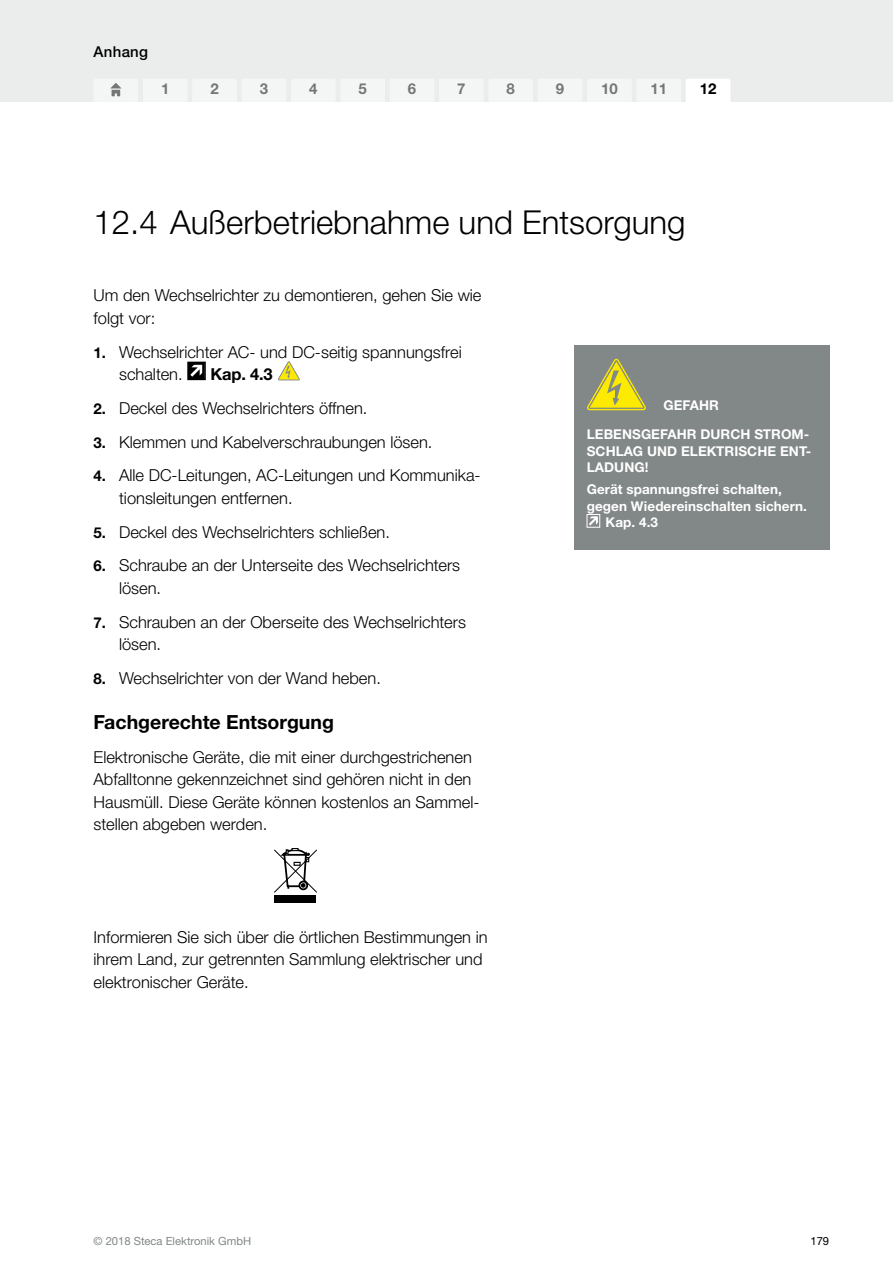
<style>
.page{position:relative;width:893px;height:1263px;background:#fff}
.page>*{position:absolute;margin:0;border:0;box-sizing:border-box;transform-origin:0 0}
.t1{font:300 33px "Helvetica Neue LTW1 G";color:#000}
.t2{font:700 19.5px "Helvetica Neue LTW1 G";color:#000}
.Copy{font:300 16.5px/22.5px "Helvetica Neue LTW1 G";color:#000}
.t3{font:700 16.5px "Helvetica Neue LTW1 G";color:#000}
.t4{font:700 15px "Helvetica Neue LTW1 G";color:#000}
.t5{font:500 15px "Helvetica Neue LTW1 G";letter-spacing:.02em;color:#000}
.WARNUNGEN_Copy{font:700 13.5px "Helvetica Neue LTW1 G";letter-spacing:.005em;color:#fff}
.WARNUNGEN_Head{font:700 13.5px/16.5px "Helvetica Neue LTW1 G";letter-spacing:.005em;color:#fff}
.t6{font:11.25px "Helvetica Neue LTW1 G";color:#828787}
.t7{font:11.25px "Helvetica Neue LTW1 G";color:#000}
.s1{font-weight:700;font-size:15px}
</style>
<div class="page">
<div style="left:0;top:0;width:893px;height:102px;background:#ebeded"></div>
<div style="left:94px;top:79px;width:44px;height:36px;background:#f4f5f5;border-radius:2px"></div>
<svg style="left:110px;top:83px;width:11px;height:13px"></svg>
<div style="left:192px;top:79px;width:45px;height:36px;background:#f4f5f5;border-radius:2px"></div>
<div style="left:242px;top:79px;width:44px;height:36px;background:#f4f5f5;border-radius:2px"></div>
<div style="left:291px;top:79px;width:45px;height:36px;background:#f4f5f5;border-radius:2px"></div>
<div style="left:340px;top:79px;width:45px;height:36px;background:#f4f5f5;border-radius:2px"></div>
<div style="left:390px;top:79px;width:44px;height:36px;background:#f4f5f5;border-radius:2px"></div>
<div style="left:439px;top:79px;width:45px;height:36px;background:#f4f5f5;border-radius:2px"></div>
<div style="left:488px;top:79px;width:45px;height:36px;background:#f4f5f5;border-radius:2px"></div>
<div style="left:538px;top:79px;width:44px;height:36px;background:#f4f5f5;border-radius:2px"></div>
<div style="left:587px;top:79px;width:45px;height:36px;background:#f4f5f5;border-radius:2px"></div>
<div style="left:636px;top:79px;width:45px;height:36px;background:#f4f5f5;border-radius:2px"></div>
<div style="left:143px;top:79px;width:45px;height:36px;background:#f4f5f5;border-radius:2px"></div>
<div style="left:686px;top:79px;width:44px;height:36px;background:#fff;border-radius:2px"></div>
<svg style="left:188px;top:362px;width:17px;height:17px"></svg>
<svg style="left:190px;top:365px;width:12px;height:12px"></svg>
<div style="left:187px;top:362px;width:19px;height:18px;border:2px solid #000"></div>
<svg style="left:278px;top:362px;width:21px;height:18px"></svg>
<div style="left:274px;top:895px;width:42px;height:7px;background:#000"></div>
<svg style="left:274px;top:848px;width:43px;height:45px"></svg>
<div style="left:574px;top:346px;width:255px;height:204px;background:#828787"></div>
<svg style="left:587px;top:359px;width:59px;height:51px"></svg>
<svg style="left:589px;top:516px;width:9px;height:9px"></svg>
<div style="left:587px;top:514px;width:13px;height:13px;border:1px solid #fff"></div>
<p class="t5" style="left:94px;top:43px;width:56px">Anhang</p>
<p class="t4" style="left:161px;top:79px;width:10px">1</p>
<p class="t4" style="left:210px;top:79px;width:10px">2</p>
<p class="t4" style="left:260px;top:79px;width:10px">3</p>
<p class="t4" style="left:309px;top:79px;width:10px">4</p>
<p class="t4" style="left:358px;top:79px;width:10px">5</p>
<p class="t4" style="left:408px;top:79px;width:10px">6</p>
<p class="t4" style="left:457px;top:79px;width:10px">7</p>
<p class="t4" style="left:507px;top:79px;width:10px">8</p>
<p class="t4" style="left:556px;top:79px;width:10px">9</p>
<p class="t4" style="left:601px;top:79px;width:18px">10</p>
<p class="t4" style="left:650px;top:79px;width:18px">11</p>
<p class="t4" style="left:700px;top:79px;width:18px">12</p>
<p class="t1" style="left:94px;top:202px;width:594px">12.4 Außerbetriebnahme und Entsorgung</p>
<p class="Copy" style="left:94px;top:284px;width:389px">Um den Wechselrichter zu demontieren, gehen Sie wie folgt vor:</p>
<p class="Copy" style="left:119px;top:340px;width:344px;text-indent:-26px"><span class="s1">1.</span> Wechselrichter AC- und DC-seitig spannungsfrei schalten.</p>
<p class="t3" style="left:210px;top:364px;width:64px">Kap. 4.3</p>
<p class="Copy" style="left:94px;top:397px;width:275px"><span class="s1">2.</span> Deckel des Wechselrichters öffnen.</p>
<p class="Copy" style="left:94px;top:430px;width:340px"><span class="s1">3.</span> Klemmen und Kabelverschraubungen lösen.</p>
<p class="Copy" style="left:119px;top:464px;width:363px;text-indent:-26px"><span class="s1">4.</span> Alle DC-Leitungen, AC-Leitungen und Kommunika&shy;tionsleitungen entfernen.</p>
<p class="Copy" style="left:94px;top:520px;width:298px"><span class="s1">5.</span> Deckel des Wechselrichters schließen.</p>
<p class="Copy" style="left:119px;top:554px;width:343px;text-indent:-26px"><span class="s1">6.</span> Schraube an der Unterseite des Wechselrichters lösen.</p>
<p class="Copy" style="left:119px;top:610px;width:348px;text-indent:-26px"><span class="s1">7.</span> Schrauben an der Oberseite des Wechselrichters lösen.</p>
<p class="Copy" style="left:94px;top:667px;width:289px"><span class="s1">8.</span> Wechselrichter von der Wand heben.</p>
<h3 class="t2" style="left:94px;top:710px;width:242px">Fachgerechte Entsorgung</h3>
<p class="Copy" style="left:94px;top:745px;width:388px">Elektronische Geräte, die mit einer durchgestrichenen Abfalltonne gekennzeichnet sind gehören nicht in den Hausmüll. Diese Geräte können kostenlos an Sammel&shy;stellen abgeben werden.</p>
<p class="Copy" style="left:94px;top:925px;width:396px">Informieren Sie sich über die örtlichen Bestimmungen in ihrem Land, zur getrennten Sammlung elektrischer und elektronischer Geräte.</p>
<p class="t6" style="left:94px;top:1234px;width:159px">© 2018 Steca Elektronik GmbH</p>
<p class="WARNUNGEN_Head" style="left:663px;top:397px;width:57px">GEFAHR</p>
<p class="WARNUNGEN_Head" style="left:587px;top:426px;width:226px">LEBENSGEFAHR DURCH STROM-<br>SCHLAG UND ELEKTRISCHE ENT-<br>LADUNG!</p>
<p class="WARNUNGEN_Copy" style="left:587px;top:481px;width:197px">Gerät spannungsfrei schalten,</p>
<p class="WARNUNGEN_Copy" style="left:587px;top:498px;width:222px">gegen Wiedereinschalten sichern.</p>
<p class="WARNUNGEN_Copy" style="left:605px;top:514px;width:54px">Kap. 4.3</p>
<p class="t7" style="left:810px;top:1234px;width:20px">179</p>
</div>
